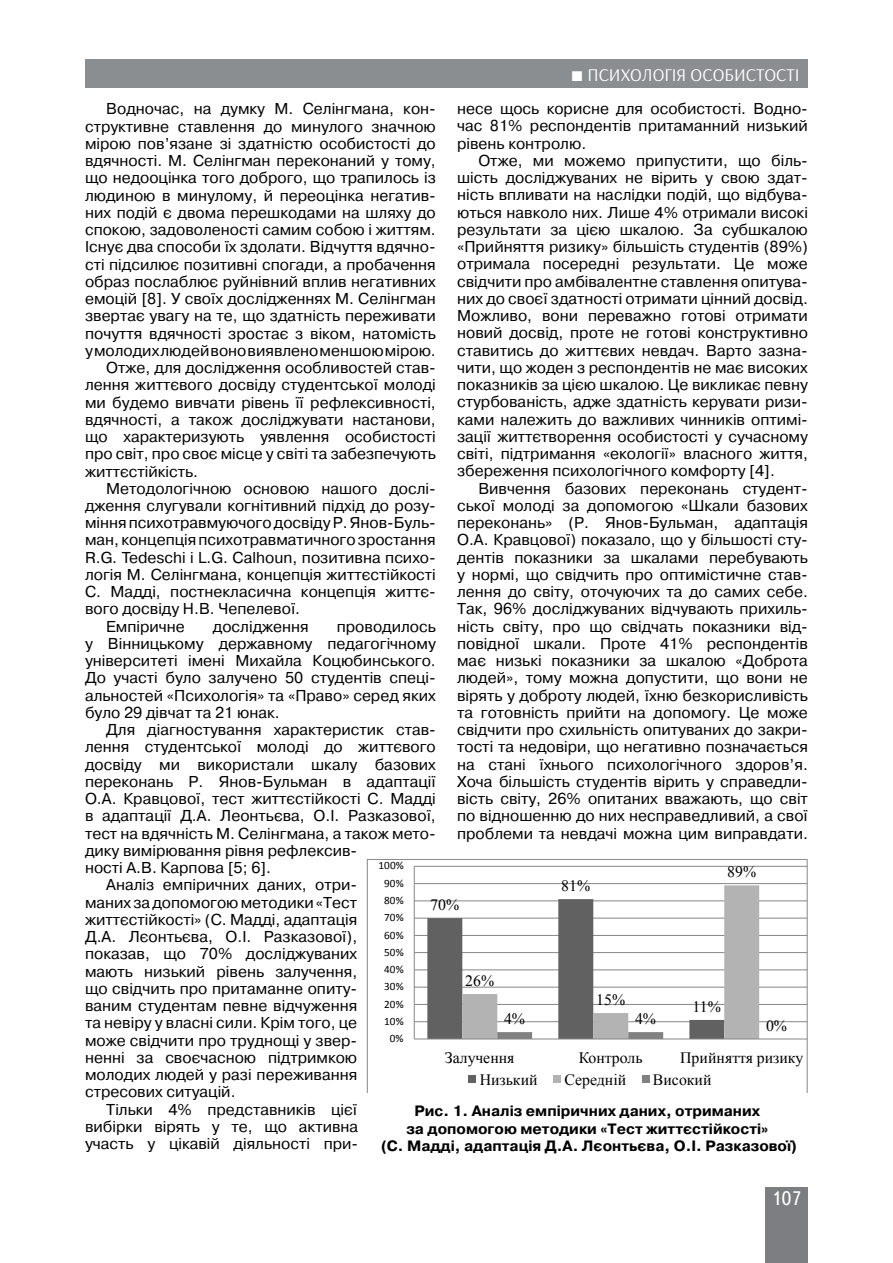
<style>
.page{position:relative;width:893px;height:1263px;background:#fff}
.page>*{position:absolute;margin:0;border:0;box-sizing:border-box;transform-origin:0 0}
.t1{font:19.5px "Ukrainian Text";color:#fff}
.t2{font:18px "Arsenal";color:#fff}
.t3{font:15.75px/17.2px "Pragmatica C";color:#000;text-align:justify}
.t4{font:15.75px "Times New Roman";letter-spacing:.005em;color:#000}
.t5{font:700 15px/17.2px "Pragmatica C";color:#000;text-align:center}
.t6{font:11.25px "Calibri";color:#000}
</style>
<div class="page">
<div style="left:765px;top:1187px;width:43px;height:76px;background:#7d7e81"></div>
<div style="left:85px;top:60px;width:723px;height:28px;background:#8b8e90"></div>
<svg style="left:367px;top:859px;width:441px;height:233px"></svg>
<p class="t2" style="left:568px;top:64px;width:232px">ТЕОРІЯ ТА ІСТОРІЯ СОЦІОЛОГІЇ</p>
<p class="t2" style="left:587px;top:64px;width:213px">ПСИХОЛОГІЯ ОСОБИСТОСТІ</p>
<p class="t3" style="left:457px;top:100px;width:352px">несе щось корисне для особистості. Водно&shy;час 81% респондентів притаманний низький рівень контролю.</p>
<p class="t3" style="left:457px;top:152px;width:352px;text-indent:21px">Отже, ми можемо припустити, що біль&shy;шість досліджуваних не вірить у свою здат&shy;ність впливати на наслідки подій, що відбува&shy;ються навколо них. Лише 4% отримали високі результати за цією шкалою. За субшкалою «Прийняття ризику» більшість студентів (89%) отримала посередні результати. Це може свідчити про амбівалентне ставлення опитува&shy;них до своєї здатності отримати цінний досвід.<br>Можливо, вони переважно готові отримати новий досвід, проте не готові конструктивно ставитись до життєвих невдач. Варто зазна&shy;чити, що жоден з респондентів не має високих показників за цією шкалою. Це викликає певну стурбованість, адже здатність керувати ризи&shy;ками належить до важливих чинників оптимі&shy;зації життєтворення особистості у сучасному світі, підтримання «екології» власного життя, збереження психологічного комфорту [4].</p>
<p class="t3" style="left:457px;top:480px;width:352px;text-indent:21px">Вивчення базових переконань студент&shy;ської молоді за допомогою «Шкали базових переконань» (Р. Янов-Бульман, адаптація О.А. Кравцової) показало, що у більшості сту&shy;дентів показники за шкалами перебувають у нормі, що свідчить про оптимістичне став&shy;лення до світу, оточуючих та до самих себе.<br>Так, 96% досліджуваних відчувають прихиль&shy;ність світу, про що свідчать показники від&shy;повідної шкали. Проте 41% респондентів має низькі показники за шкалою «Доброта людей», тому можна допустити, що вони не вірять у доброту людей, їхню безкорисливість та готовність прийти на допомогу. Це може свідчити про схильність опитуваних до закри&shy;тості та недовіри, що негативно позначається на стані їхнього психологічного здоров’я.<br>Хоча більшість студентів вірить у справедли&shy;вість світу, 26% опитаних вважають, що світ по відношенню до них несправедливий, а свої проблеми та невдачі можна цим виправдати.</p>
<p class="t3" style="left:106px;top:100px;width:331px">Водночас, на думку М. Селінгмана, кон-</p>
<p class="t3" style="left:85px;top:118px;width:352px">структивне ставлення до минулого значною</p>
<p class="t3" style="left:85px;top:135px;width:352px">мірою пов’язане зі здатністю особистості до</p>
<p class="t3" style="left:85px;top:152px;width:352px">вдячності. М. Селінгман переконаний у тому,</p>
<p class="t3" style="left:85px;top:169px;width:352px">що недооцінка того доброго, що трапилось із</p>
<p class="t3" style="left:85px;top:187px;width:352px">людиною в минулому, й переоцінка негатив-</p>
<p class="t3" style="left:85px;top:204px;width:352px">них подій є двома перешкодами на шляху до</p>
<p class="t3" style="left:85px;top:221px;width:352px">спокою, задоволеності самим собою і життям.</p>
<p class="t3" style="left:85px;top:238px;width:352px">Існує два способи їх здолати. Відчуття вдячно-</p>
<p class="t3" style="left:85px;top:256px;width:352px">сті підсилює позитивні спогади, а пробачення</p>
<p class="t3" style="left:85px;top:273px;width:352px">образ послаблює руйнівний вплив негативних</p>
<p class="t3" style="left:85px;top:290px;width:352px">емоцій [8]. У своїх дослідженнях М. Селінгман</p>
<p class="t3" style="left:85px;top:307px;width:352px">звертає увагу на те, що здатність переживати</p>
<p class="t3" style="left:85px;top:325px;width:352px">почуття вдячності зростає з віком, натомість</p>
<p class="t3" style="left:85px;top:342px;width:352px">у молодих людей воно виявлено меншою мірою.</p>
<p class="t3" style="left:106px;top:359px;width:331px">Отже, для дослідження особливостей став-</p>
<p class="t3" style="left:85px;top:376px;width:352px">лення життєвого досвіду студентської молоді</p>
<p class="t3" style="left:85px;top:394px;width:352px">ми будемо вивчати рівень її рефлексивності,</p>
<p class="t3" style="left:85px;top:411px;width:352px">вдячності, а також досліджувати настанови,</p>
<p class="t3" style="left:85px;top:428px;width:352px">що характеризують уявлення особистості</p>
<p class="t3" style="left:85px;top:445px;width:352px">про світ, про своє місце у світі та забезпечують</p>
<p class="t3" style="left:85px;top:463px;width:115px">життєстійкість.</p>
<p class="t3" style="left:106px;top:480px;width:331px">Методологічною основою нашого дослі-</p>
<p class="t3" style="left:85px;top:497px;width:352px">дження слугували когнітивний підхід до розу-</p>
<p class="t3" style="left:85px;top:514px;width:352px">міння психотравмуючого досвіду Р. Янов-Буль-</p>
<p class="t3" style="left:85px;top:532px;width:352px">ман, концепція психотравматичного зростання</p>
<p class="t3" style="left:85px;top:549px;width:352px">R.G. Tedeschi і L.G. Calhoun, позитивна психо-</p>
<p class="t3" style="left:85px;top:566px;width:352px">логія М. Селінгмана, концепція життєстійкості</p>
<p class="t3" style="left:85px;top:583px;width:352px">С. Мадді, постнекласична концепція життє-</p>
<p class="t3" style="left:85px;top:601px;width:217px">вого досвіду Н.В. Чепелевої.</p>
<p class="t3" style="left:106px;top:618px;width:80px">Емпіричне</p>
<p class="t3" style="left:213px;top:618px;width:97px">дослідження</p>
<p class="t3" style="left:85px;top:618px;width:352px;text-indent:252px">проводилось у Вінницькому державному педагогічному університеті імені Михайла Коцюбинського.<br>До участі було залучено 50 студентів спеці&shy;альностей «Психологія» та «Право» серед яких було 29 дівчат та 21 юнак.</p>
<p class="t3" style="left:106px;top:721px;width:331px">Для діагностування характеристик став-</p>
<p class="t3" style="left:85px;top:739px;width:352px">лення студентської молоді до життєвого</p>
<p class="t3" style="left:85px;top:756px;width:352px">досвіду ми використали шкалу базових</p>
<p class="t3" style="left:85px;top:773px;width:352px">переконань Р. Янов-Бульман в адаптації</p>
<p class="t3" style="left:85px;top:790px;width:352px">О.А. Кравцової, тест життєстійкості С. Мадді</p>
<p class="t3" style="left:85px;top:808px;width:352px">в адаптації Д.А. Леонтьєва, О.І. Разказової,</p>
<p class="t3" style="left:85px;top:825px;width:352px">тест на вдячність М. Селінгмана, а також мето-</p>
<p class="t3" style="left:85px;top:842px;width:274px">дику вимірювання рівня рефлексив-</p>
<p class="t3" style="left:85px;top:859px;width:188px">ності А.В. Карпова [5; 6].</p>
<p class="t3" style="left:106px;top:877px;width:252px">Аналіз емпіричних даних, отри-</p>
<p class="t3" style="left:85px;top:894px;width:274px">маних за допомогою методики «Тест</p>
<p class="t3" style="left:85px;top:911px;width:274px">життєстійкості» (С. Мадді, адаптація</p>
<p class="t3" style="left:85px;top:928px;width:274px">Д.А. Лєонтьєва, О.І. Разказової),</p>
<p class="t3" style="left:85px;top:946px;width:274px">показав, що 70% досліджуваних</p>
<p class="t3" style="left:85px;top:963px;width:274px">мають низький рівень залучення,</p>
<p class="t3" style="left:85px;top:980px;width:274px">що свідчить про притаманне опиту-</p>
<p class="t3" style="left:85px;top:997px;width:274px">ваним студентам певне відчуження</p>
<p class="t3" style="left:85px;top:1015px;width:274px">та невіру у власні сили. Крім того, це</p>
<p class="t3" style="left:85px;top:1032px;width:274px">може свідчити про труднощі у звер-</p>
<p class="t3" style="left:85px;top:1049px;width:274px">ненні за своєчасною підтримкою</p>
<p class="t3" style="left:85px;top:1066px;width:274px">молодих людей у разі переживання</p>
<p class="t3" style="left:85px;top:1084px;width:152px">стресових ситуацій.</p>
<p class="t3" style="left:106px;top:1101px;width:252px">Тільки 4% представників цієї</p>
<p class="t3" style="left:85px;top:1118px;width:275px">вибірки вірять у те, що активна</p>
<p class="t3" style="left:85px;top:1135px;width:275px">участь у цікавій діяльності при-</p>
<p class="t6" style="left:379px;top:859px;width:27px">100%</p>
<p class="t4" style="left:727px;top:861px;width:31px">89%</p>
<p class="t6" style="left:384px;top:876px;width:21px">90%</p>
<p class="t4" style="left:561px;top:875px;width:31px">81%</p>
<p class="t6" style="left:384px;top:893px;width:21px">80%</p>
<p class="t4" style="left:430px;top:894px;width:31px">70%</p>
<p class="t6" style="left:384px;top:910px;width:21px">70%</p>
<p class="t6" style="left:384px;top:928px;width:21px">60%</p>
<p class="t6" style="left:384px;top:945px;width:21px">50%</p>
<p class="t6" style="left:384px;top:962px;width:21px">40%</p>
<p class="t4" style="left:465px;top:970px;width:31px">26%</p>
<p class="t6" style="left:384px;top:979px;width:21px">30%</p>
<p class="t4" style="left:596px;top:989px;width:31px">15%</p>
<p class="t6" style="left:384px;top:997px;width:21px">20%</p>
<p class="t4" style="left:692px;top:996px;width:30px">11%</p>
<p class="t4" style="left:504px;top:1008px;width:23px">4%</p>
<p class="t4" style="left:635px;top:1008px;width:23px">4%</p>
<p class="t6" style="left:384px;top:1014px;width:21px">10%</p>
<p class="t4" style="left:766px;top:1015px;width:23px">0%</p>
<p class="t6" style="left:390px;top:1031px;width:15px">0%</p>
<p class="t4" style="left:445px;top:1047px;width:71px">Залучення</p>
<p class="t4" style="left:579px;top:1047px;width:65px">Контроль</p>
<p class="t4" style="left:680px;top:1047px;width:124px">Прийняття ризику</p>
<p class="t4" style="left:480px;top:1069px;width:59px">Низький</p>
<p class="t4" style="left:564px;top:1069px;width:63px">Середній</p>
<p class="t4" style="left:653px;top:1069px;width:60px">Високий</p>
<p class="t5" style="left:381px;top:1103px;width:418px">Рис. 1. Аналіз емпіричних даних, отриманих<br>за допомогою методики «Тест життєстійкості»<br>(С. Мадді, адаптація Д.А. Лєонтьєва, О.І. Разказової)</p>
<p class="t1" style="left:771px;top:1188px;width:32px">107</p>
</div>
